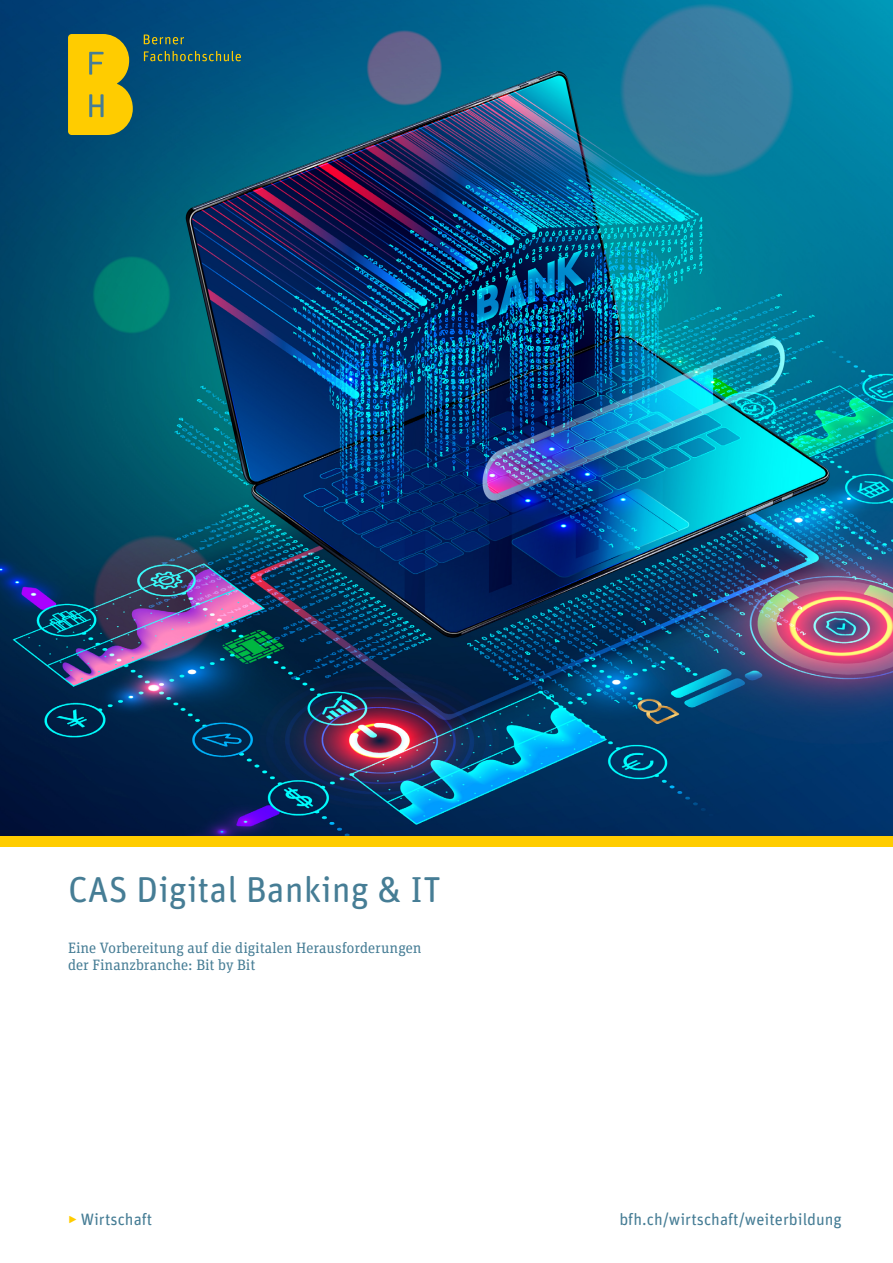
<style>
.page{position:relative;width:893px;height:1263px;background:#fff}
.page>*{position:absolute;margin:0;border:0;box-sizing:border-box;transform-origin:0 0}
.t1{font:36px "Unit Rounded Pro";color:#467d95}
.t2{font:16.5px "Unit Rounded Pro";color:#467d95}
.t3{font:15px/17px "Unit Slab Pro";color:#467d95}
.s1{font-weight:300;color:#fc0}
</style>
<div class="page">
<img style="left:0;top:0;width:893px;height:837px">
<div style="left:0;top:837px;width:893px;height:10px;background:#fc0"></div>
<svg style="left:68px;top:34px;width:65px;height:101px;background:#dbba13"></svg>
<svg style="left:144px;top:35px;width:40px;height:9px"></svg>
<svg style="left:144px;top:51px;width:97px;height:10px"></svg>
<h1 class="t1" style="left:68px;top:864px;width:375px">CAS Digital Banking &amp; IT</h1>
<p class="t3" style="left:68px;top:938px;width:355px">Eine Vorbereitung auf die digitalen Herausforderungen der Finanzbranche: Bit by Bit</p>
<p class="t2" style="left:68px;top:1207px;width:86px"><span class="s1">‣</span> Wirtschaft</p>
<p class="t2" style="left:619px;top:1207px;width:224px">bfh.ch/wirtschaft/weiterbildung</p>
</div>
